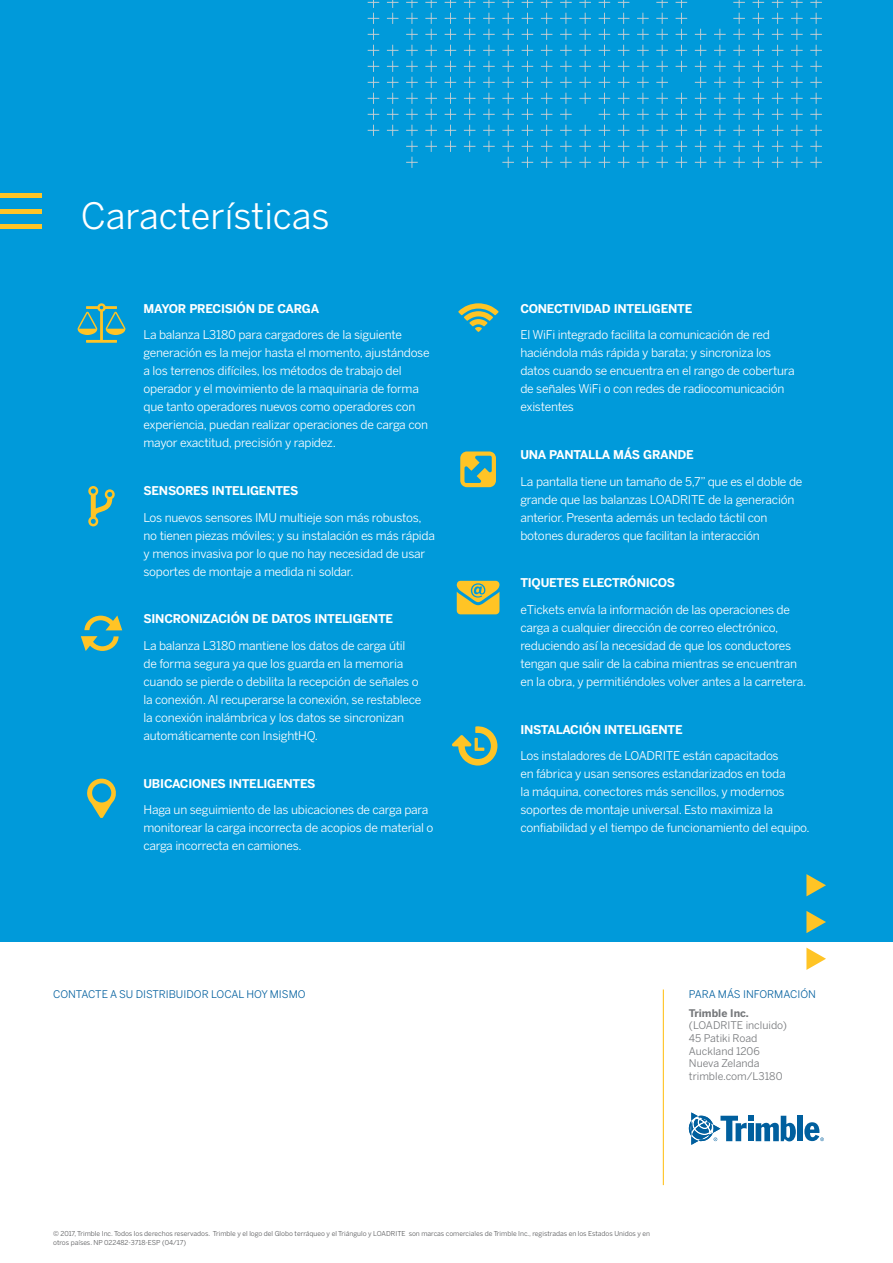
<style>
.page{position:relative;width:893px;height:1263px;background:#fff}
.page>*{position:absolute;margin:0;border:0;box-sizing:border-box;transform-origin:0 0}
.t1{font:36px "Benton Sans";color:#fff}
.t2{font:12px/18px "Benton Sans";letter-spacing:-.02em;color:#fff}
.t3{font:700 12px "Benton Sans";letter-spacing:-.02em;color:#fff}
.t4{font:10.5px/12.6px "Benton Sans";color:#76787b}
.t5{font:10.5px "Benton Sans";color:#005f9e}
.t6{font:700 10.5px "Benton Sans";color:#76787b}
.t7{font:6.75px/9px "Benton Sans";color:#58595b}
</style>
<div class="page">
<div style="left:0;top:0;width:893px;height:941px;background:#009ada"></div>
<div style="left:797px;top:1116px;width:6px;height:25px;background:#005f9e"></div>
<svg style="left:689px;top:1112px;width:107px;height:33px"></svg>
<svg style="left:804px;top:1122px;width:20px;height:19px"></svg>
<svg style="left:806px;top:874px;width:20px;height:22px"></svg>
<svg style="left:806px;top:911px;width:20px;height:22px"></svg>
<svg style="left:806px;top:947px;width:20px;height:23px"></svg>
<hr style="left:0;top:194px;width:41px;height:4px;background:#ffc425">
<div style="left:0;top:209px;width:41px;height:5px;background:#ffc425"></div>
<hr style="left:0;top:225px;width:41px;height:4px;background:#ffc425">
<svg style="left:368px;top:0;width:454px;height:168px"></svg>
<svg style="left:78px;top:303px;width:47px;height:40px"></svg>
<svg style="left:458px;top:303px;width:41px;height:29px"></svg>
<svg style="left:88px;top:486px;width:27px;height:40px"></svg>
<svg style="left:457px;top:581px;width:42px;height:33px"></svg>
<svg style="left:87px;top:778px;width:29px;height:40px"></svg>
<svg style="left:84px;top:615px;width:38px;height:15px"></svg>
<svg style="left:81px;top:636px;width:38px;height:15px"></svg>
<svg style="left:460px;top:451px;width:36px;height:36px"></svg>
<svg style="left:452px;top:726px;width:45px;height:39px"></svg>
<hr style="left:663px;top:989px;width:1px;height:196px;background:#ffc425">
<h1 class="t1" style="left:81px;top:194px;width:250px">Características</h1>
<p class="t3" style="left:144px;top:301px;width:177px">MAYOR PRECISIÓN DE CARGA</p>
<p class="t2" style="left:144px;top:326px;width:288px">La balanza L3180 para cargadores de la siguiente generación es la mejor hasta el momento, ajustándose a los terrenos difíciles, los métodos de trabajo del operador y el movimiento de la maquinaria de forma que tanto operadores nuevos como operadores con experiencia, puedan realizar operaciones de carga con mayor exactitud, precisión y rapidez.</p>
<p class="t3" style="left:144px;top:483px;width:156px">SENSORES INTELIGENTES</p>
<p class="t2" style="left:144px;top:508px;width:293px">Los nuevos sensores IMU multieje son más robustos, no tienen piezas móviles; y su instalación es más rápida y menos invasiva por lo que no hay necesidad de usar soportes de montaje a medida ni soldar.</p>
<p class="t3" style="left:144px;top:611px;width:251px">SINCRONIZACIÓN DE DATOS INTELIGENTE</p>
<p class="t2" style="left:144px;top:636px;width:279px">La balanza L3180 mantiene los datos de carga útil de forma segura ya que los guarda en la memoria cuando se pierde o debilita la recepción de señales o la conexión. Al recuperarse la conexión, se restablece la conexión inalámbrica y los datos se sincronizan automáticamente con InsightHQ.</p>
<p class="t3" style="left:144px;top:776px;width:174px">UBICACIONES INTELIGENTES</p>
<p class="t2" style="left:144px;top:801px;width:292px">Haga un seguimiento de las ubicaciones de carga para monitorear la carga incorrecta de acopios de material o carga incorrecta en camiones.</p>
<p class="t5" style="left:53px;top:988px;width:254px">CONTACTE A SU DISTRIBUIDOR LOCAL HOY MISMO</p>
<p class="t3" style="left:520px;top:301px;width:174px">CONECTIVIDAD INTELIGENTE</p>
<p class="t2" style="left:520px;top:326px;width:276px">El WiFi integrado facilita la comunicación de red haciéndola más rápida y barata; y sincroniza los datos cuando se encuentra en el rango de cobertura de señales WiFi o con redes de radiocomunicación existentes</p>
<p class="t3" style="left:520px;top:447px;width:175px">UNA PANTALLA MÁS GRANDE</p>
<p class="t2" style="left:520px;top:472px;width:284px">La pantalla tiene un tamaño de 5,7” que es el doble de grande que las balanzas LOADRITE de la generación anterior. Presenta además un teclado táctil con botones duraderos que facilitan la interacción</p>
<p class="t3" style="left:520px;top:575px;width:156px">TIQUETES ELECTRÓNICOS</p>
<p class="t2" style="left:520px;top:600px;width:287px">eTickets envía la información de las operaciones de carga a cualquier dirección de correo electrónico, reduciendo así la necesidad de que los conductores tengan que salir de la cabina mientras se encuentran en la obra, y permitiéndoles volver antes a la carretera.</p>
<p class="t3" style="left:520px;top:722px;width:164px">INSTALACIÓN INTELIGENTE</p>
<p class="t2" style="left:520px;top:747px;width:291px">Los instaladores de LOADRITE están capacitados<br>en fábrica y usan sensores estandarizados en toda<br>la máquina, conectores más sencillos, y modernos soportes de montaje universal. Esto maximiza la confiabilidad y el tiempo de funcionamiento del equipo.</p>
<p class="t5" style="left:689px;top:988px;width:129px">PARA MÁS INFORMACIÓN</p>
<p class="t6" style="left:689px;top:1006px;width:61px">Trimble Inc.</p>
<p class="t4" style="left:689px;top:1019px;width:100px">(LOADRITE incluido)<br>45 Patiki Road<br>Auckland 1206<br>Nueva Zelanda trimble.com/L3180</p>
<p class="t7" style="left:53px;top:1229px;width:599px">© 2017, Trimble Inc. Todos los derechos reservados. Trimble y el logo del Globo terráqueo y el Triángulo y LOADRITE son marcas comerciales de Trimble Inc., registradas en los Estados Unidos y en otros países. NP 022482-3718-ESP (04/17)</p>
</div>
